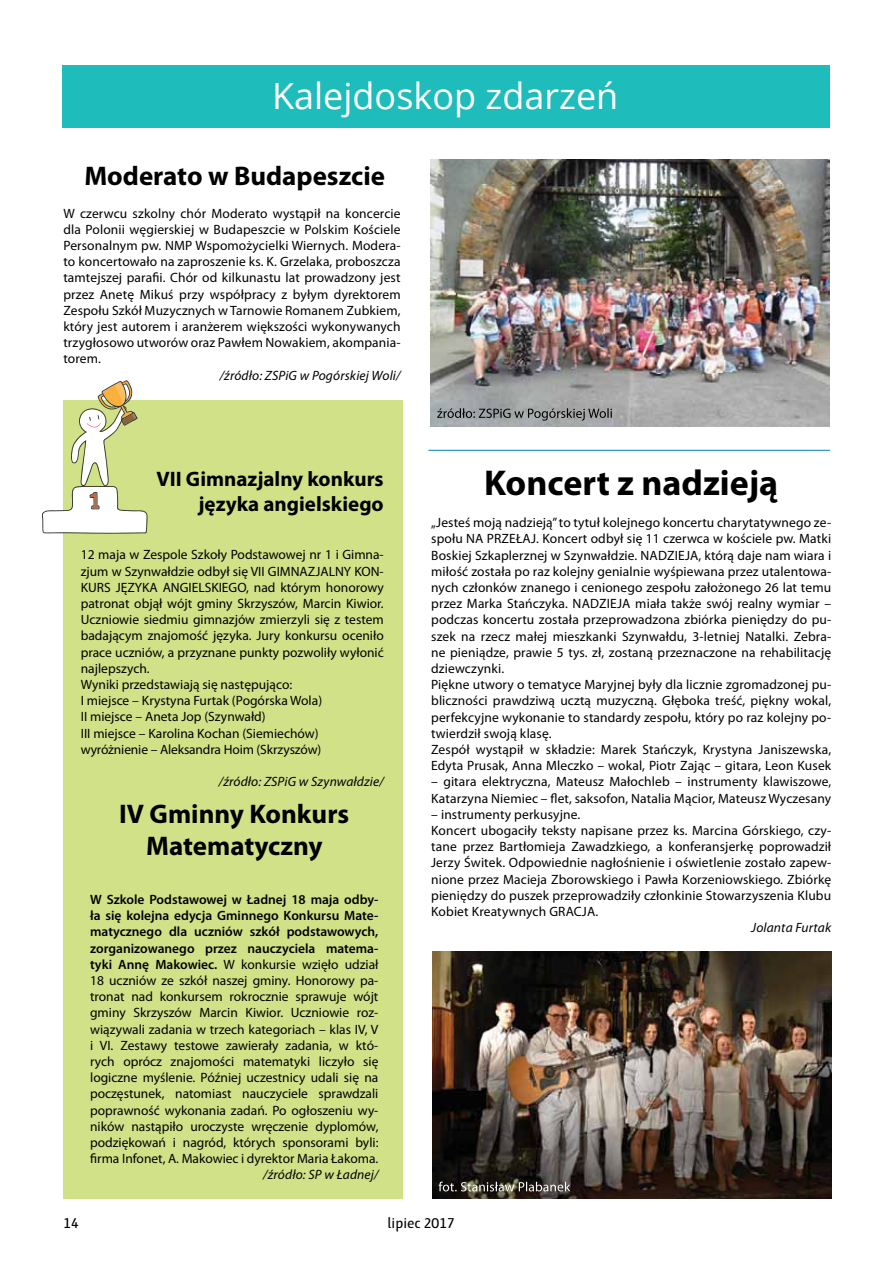
<style>
.page{position:relative;width:893px;height:1263px;background:#fff}
.page>*{position:absolute;margin:0;border:0;box-sizing:border-box;transform-origin:0 0}
.t1{font:36px "Open Sans";color:#fff}
.t2{font:700 36px "Myriad Pro";color:#000}
.t3{font:700 27px/32.4px "Myriad Pro";color:#000;text-align:center}
.t4{font:700 21px/25.2px "Myriad Pro";color:#000;text-align:right}
.t5{font:15px "Haptic Pro";color:#000}
.t6{font:13.5px/16.2px "Myriad Pro";letter-spacing:.01em;color:#000}
.t7{font:italic 13.5px "Myriad Pro";letter-spacing:.01em;color:#000}
.s1{font-weight:600}
</style>
<div class="page">
<img style="left:430px;top:160px;width:400px;height:267px">
<img style="left:433px;top:951px;width:398px;height:248px">
<div style="left:62px;top:65px;width:767px;height:63px;background:#1fbcbc"></div>
<div style="left:63px;top:400px;width:340px;height:798px;background:#d0e188"></div>
<svg style="left:42px;top:380px;width:106px;height:154px"></svg>
<hr style="left:428px;top:450px;width:402px;height:1px;background:#007dc5">
<svg style="left:439px;top:1181px;width:131px;height:10px"></svg>
<svg style="left:437px;top:408px;width:175px;height:13px"></svg>
<h1 class="t1" style="left:272px;top:71px;width:348px">Kalejdoskop zdarzeń</h1>
<h2 class="t3" style="left:84px;top:159px;width:302px">Moderato w Budapeszcie</h2>
<p class="t6" style="left:63px;top:205px;width:339px;text-align:justify">W czerwcu szkolny chór Moderato wystąpił na koncercie dla Polonii węgierskiej w Budapeszcie w Polskim Kościele Personalnym pw. NMP Wspomożycielki Wiernych. Modera&shy;to koncertowało na zaproszenie ks. K. Grzelaka, proboszcza tamtejszej parafii. Chór od kilkunastu lat prowadzony jest przez Anetę Mikuś przy współpracy z byłym dyrektorem Zespołu Szkół Muzycznych w Tarnowie Romanem Zubkiem, który jest autorem i aranżerem większości wykonywanych trzygłosowo utworów oraz Pawłem Nowakiem, akompania&shy;torem.</p>
<p class="t7" style="left:220px;top:367px;width:182px">/źródło: ZSPiG w Pogórskiej Woli/</p>
<h3 class="t4" style="left:156px;top:465px;width:229px">VII Gimnazjalny konkurs języka angielskiego</h3>
<p class="t6" style="left:81px;top:547px;width:304px">12 maja w Zespole Szkoły Podstawowej nr 1 i Gimna&shy;zjum w Szynwałdzie odbył się VII GIMNAZJALNY KON-KURS JĘZYKA ANGIELSKIEGO, nad którym honorowy patronat objął wójt gminy Skrzyszów, Marcin Kiwior.<br>Uczniowie siedmiu gimnazjów zmierzyli się z testem badającym znajomość języka. Jury konkursu oceniło prace uczniów, a przyznane punkty pozwoliły wyłonić najlepszych.<br>Wyniki przedstawiają się następująco:<br>I miejsce – Krystyna Furtak (Pogórska Wola)<br>II miejsce – Aneta Jop (Szynwałd)<br>III miejsce – Karolina Kochan (Siemiechów) wyróżnienie – Aleksandra Hoim (Skrzyszów)</p>
<p class="t7" style="left:219px;top:773px;width:166px">/źródło: ZSPiG w Szynwałdzie/</p>
<h2 class="t3" style="left:119px;top:797px;width:232px">IV Gminny Konkurs<br>Matematyczny</h2>
<p class="t6" style="left:90px;top:891px;width:290px;text-align:justify"><span class="s1">W Szkole Podstawowej w Ładnej 18 maja odby&shy;ła się kolejna edycja Gminnego Konkursu Mate&shy;matycznego dla uczniów szkół podstawowych, zorganizowanego przez nauczyciela matema&shy;tyki Annę Makowiec.</span> W konkursie wzięło udział 18 uczniów ze szkół naszej gminy. Honorowy pa&shy;tronat nad konkursem rokrocznie sprawuje wójt gminy Skrzyszów Marcin Kiwior. Uczniowie roz&shy;wiązywali zadania w trzech kategoriach – klas IV, V i VI. Zestawy testowe zawierały zadania, w któ&shy;rych oprócz znajomości matematyki liczyło się logiczne myślenie. Później uczestnicy udali się na poczęstunek, natomiast nauczyciele sprawdzali poprawność wykonania zadań. Po ogłoszeniu wy&shy;ników nastąpiło uroczyste wręczenie dyplomów, podziękowań i nagród, których sponsorami byli: firma Infonet, A. Makowiec i dyrektor Maria Łakoma.</p>
<p class="t7" style="left:263px;top:1166px;width:117px">/źródło: SP w Ładnej/</p>
<h1 class="t2" style="left:484px;top:459px;width:296px">Koncert z nadzieją</h1>
<p class="t6" style="left:431px;top:514px;width:402px">„Jesteś moją nadzieją” to tytuł kolejnego koncertu charytatywnego ze&shy;społu NA PRZEŁAJ. Koncert odbył się 11 czerwca w kościele pw. Matki Boskiej Szkaplerznej w Szynwałdzie. NADZIEJA, którą daje nam wiara i miłość została po raz kolejny genialnie wyśpiewana przez utalentowa&shy;nych członków znanego i cenionego zespołu założonego 26 lat temu przez Marka Stańczyka. NADZIEJA miała także swój realny wymiar – podczas koncertu została przeprowadzona zbiórka pieniędzy do pu&shy;szek na rzecz małej mieszkanki Szynwałdu, 3-letniej Natalki. Zebra&shy;ne pieniądze, prawie 5 tys. zł, zostaną przeznaczone na rehabilitację dziewczynki.<br>Piękne utwory o tematyce Maryjnej były dla licznie zgromadzonej pu&shy;bliczności prawdziwą ucztą muzyczną. Głęboka treść, piękny wokal, perfekcyjne wykonanie to standardy zespołu, który po raz kolejny po&shy;twierdził swoją klasę.<br>Zespół wystąpił w składzie: Marek Stańczyk, Krystyna Janiszewska, Edyta Prusak, Anna Mleczko – wokal, Piotr Zając – gitara, Leon Kusek</p>
<p class="t6" style="left:431px;top:773px;width:401px">– gitara elektryczna, Mateusz Małochleb – instrumenty klawiszowe,<br>Katarzyna Niemiec – flet, saksofon, Natalia Mącior, Mateusz Wyczesany</p>
<p class="t6" style="left:431px;top:806px;width:402px">– instrumenty perkusyjne.<br>Koncert ubogaciły teksty napisane przez ks. Marcina Górskiego, czy&shy;tane przez Bartłomieja Zawadzkiego, a konferansjerkę poprowadził Jerzy Świtek. Odpowiednie nagłośnienie i oświetlenie zostało zapew&shy;nione przez Macieja Zborowskiego i Pawła Korzeniowskiego. Zbiórkę pieniędzy do puszek przeprowadziły członkinie Stowarzyszenia Klubu Kobiet Kreatywnych GRACJA.</p>
<p class="t7" style="left:751px;top:919px;width:81px">Jolanta Furtak</p>
<p class="t5" style="left:64px;top:1214px;width:17px">14</p>
<p class="t5" style="left:388px;top:1214px;width:69px">lipiec 2017</p>
</div>
